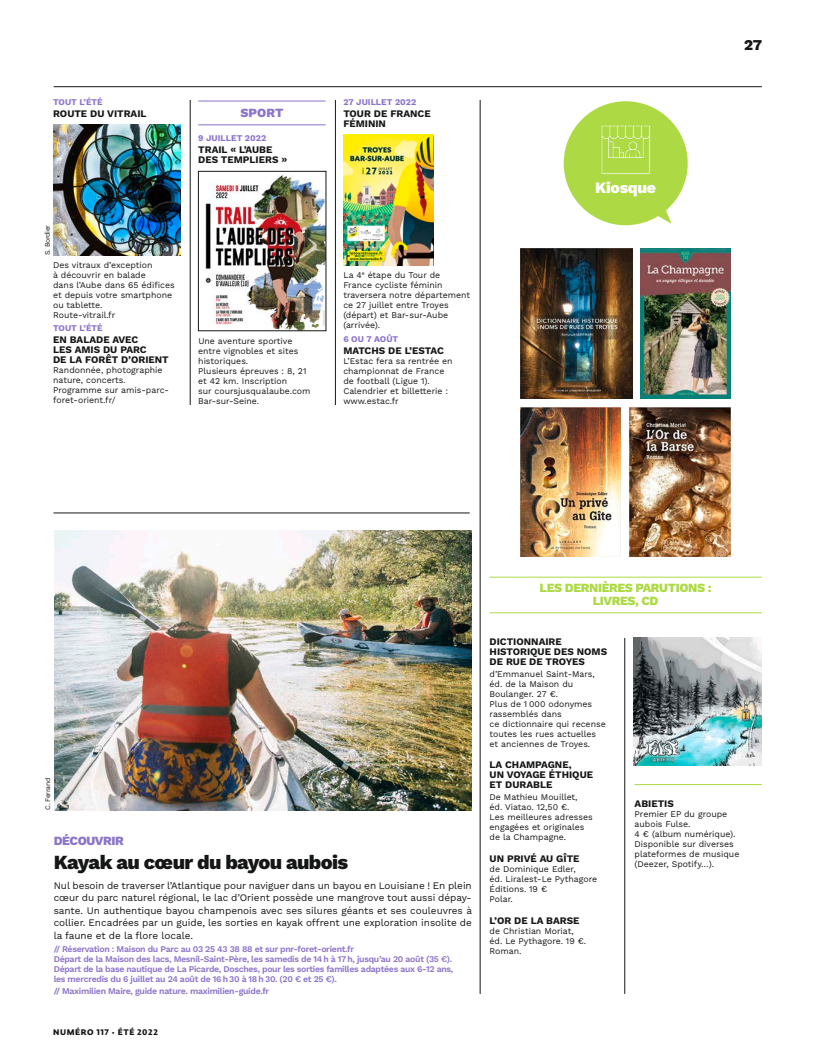
<style>
.page{position:relative;width:815px;height:1063px;background:#fff}
.page>*{position:absolute;margin:0;border:0;box-sizing:border-box;transform-origin:0 0}
.t1{font:800 20px "Work Sans";letter-spacing:-.03em;color:#151616}
.t2{font:800 15.88px "Work Sans";letter-spacing:-.02em;color:#fff}
.t3{font:800 15px "Work Sans";color:#151616}
.t4{font:800 12.5px/13.8px "Work Sans";letter-spacing:-.035em;color:#adda44;text-align:center}
.t5{font:800 12.5px "Work Sans";letter-spacing:-.035em;color:#8c74c9}
.t6{font:10px/12.5px "Work Sans";letter-spacing:-.005em;color:#151616;text-align:justify}
.t7{font:700 10px/10px "Work Sans";color:#151616}
.t8{font:8.75px/10px "Work Sans";color:#151616}
.t9{font:600 8.75px/10px "Work Sans";letter-spacing:-.035em;color:#8c74c9}
.t10{font:700 8.75px "Work Sans";color:#8c74c9}
.t11{font:8.12px "Diurnal Display Std Bld";letter-spacing:.075em;color:#151616}
.t12{font:6.88px "Work Sans";letter-spacing:-.045em;color:#151616}
</style>
<div class="page">
<hr style="left:335px;top:100px;width:1px;height:305px;background:#151616">
<hr style="left:190px;top:100px;width:1px;height:305px;background:#151616">
<img style="left:53px;top:125px;width:128px;height:130px">
<hr style="left:198px;top:101px;width:128px;height:1px;background:#8c74c9">
<hr style="left:198px;top:125px;width:128px;height:1px;background:#8c74c9">
<img style="left:205px;top:174px;width:119px;height:155px">
<div style="left:198px;top:171px;width:128px;height:160px;border:1px solid #151616"></div>
<img style="left:343px;top:135px;width:91px;height:130px">
<hr style="left:53px;top:513px;width:417px;height:1px;background:#151616">
<svg style="left:564px;top:101px;width:124px;height:124px"></svg>
<hr style="left:480px;top:100px;width:1px;height:894px;background:#151616">
<img style="left:54px;top:531px;width:418px;height:279px">
<img style="left:521px;top:249px;width:112px;height:149px">
<img style="left:640px;top:249px;width:91px;height:149px">
<img style="left:521px;top:407px;width:99px;height:150px">
<img style="left:630px;top:407px;width:101px;height:150px">
<hr style="left:490px;top:577px;width:272px;height:1px;background:#adda44">
<hr style="left:490px;top:613px;width:272px;height:1px;background:#adda44">
<hr style="left:635px;top:784px;width:127px;height:1px;background:#adda44">
<hr style="left:624px;top:638px;width:1px;height:356px;background:#151616">
<img style="left:634px;top:638px;width:128px;height:128px">
<hr style="left:54px;top:86px;width:708px;height:1px;background:#151616">
<p class="t10" style="left:53px;top:96px;width:51px">TOUT L’ÉTÉ</p>
<p class="t7" style="left:53px;top:108px;width:95px">ROUTE DU VITRAIL</p>
<h3 class="t5" style="left:240px;top:104px;width:44px">SPORT</h3>
<p class="t10" style="left:198px;top:132px;width:70px">9 JUILLET 2022</p>
<p class="t7" style="left:198px;top:144px;width:91px">TRAIL « L’AUBE<br>DES TEMPLIERS »</p>
<p class="t12" style="left:42px;top:255px;width:32px;rotate:-90deg">S. Bordier</p>
<p class="t8" style="left:53px;top:259px;width:123px">Des vitraux d’exception<br>à découvrir en balade<br>dans l’Aube dans 65 édifices et depuis votre smartphone ou tablette.<br>Route-vitrail.fr</p>
<p class="t10" style="left:53px;top:322px;width:51px">TOUT L’ÉTÉ</p>
<p class="t7" style="left:53px;top:334px;width:117px">EN BALADE AVEC<br>LES AMIS DU PARC<br>DE LA FORÊT D’ORIENT</p>
<p class="t8" style="left:53px;top:365px;width:117px">Randonnée, photographie nature, concerts.<br>Programme sur amis-parc&shy;foret-orient.fr/</p>
<p class="t8" style="left:198px;top:335px;width:114px">Une aventure sportive entre vignobles et sites historiques.<br>Plusieurs épreuves : 8, 21 et 42 km. Inscription<br>sur coursjusqualaube.com<br>Bar-sur-Seine.</p>
<p class="t10" style="left:343px;top:96px;width:75px">27 JUILLET 2022</p>
<p class="t7" style="left:343px;top:108px;width:89px">TOUR DE FRANCE<br>FÉMININ</p>
<p class="t8" style="left:343px;top:270px;width:128px">La 4<sup>e</sup> étape du Tour de<br>France cycliste féminin traversera notre département ce 27 juillet entre Troyes (départ) et Bar-sur-Aube (arrivée).</p>
<p class="t10" style="left:343px;top:332px;width:56px">6 OU 7 AOÛT</p>
<p class="t7" style="left:343px;top:345px;width:102px">MATCHS DE L’ESTAC</p>
<p class="t8" style="left:343px;top:355px;width:111px">L’Estac fera sa rentrée en championnat de France de football (Ligue 1).<br>Calendrier et billetterie : www.estac.fr</p>
<h2 class="t2" style="left:595px;top:176px;width:62px">Kiosque</h2>
<h3 class="t3" style="left:744px;top:33px;width:20px">27</h3>
<p class="t12" style="left:43px;top:810px;width:33px;rotate:-90deg">C. Ferrand</p>
<h3 class="t5" style="left:54px;top:832px;width:72px">DÉCOUVRIR</h3>
<h1 class="t1" style="left:54px;top:847px;width:296px">Kayak au cœur du bayou aubois</h1>
<p class="t6" style="left:54px;top:879px;width:420px">Nul besoin de traverser l’Atlantique pour naviguer dans un bayou en Louisiane ! En plein cœur du parc naturel régional, le lac d’Orient possède une mangrove tout aussi dépay&shy;sante. Un authentique bayou champenois avec ses silures géants et ses couleuvres à collier. Encadrées par un guide, les sorties en kayak offrent une exploration insolite de la faune et de la flore locale.</p>
<p class="t9" style="left:54px;top:944px;width:401px">// Réservation : Maison du Parc au 03 25 43 38 88 et sur pnr-foret-orient.fr<br>Départ de la Maison des lacs, Mesnil-Saint-Père, les samedis de 14 h à 17 h, jusqu’au 20 août (35 €).<br>Dé part de la base nautique de La Picarde, Dosches, pour les sorties familles adaptées aux 6-12 ans, les mercredis du 6 juillet au 24 août de 16 h 30 à 18 h 30. (20 € et 25 €).</p>
<p class="t9" style="left:54px;top:986px;width:217px">// Maximilien Maire, guide nature. maximilien-guide.fr</p>
<p class="t11" style="left:53px;top:1026px;width:106px">NUMÉRO 117 • ÉTÉ 2022</p>
<h3 class="t4" style="left:540px;top:580px;width:173px">LES DERNIÈRES PARUTIONS :<br>LIVRES, CD</h3>
<p class="t7" style="left:490px;top:636px;width:119px">DICTIONNAIRE<br>HISTORIQUE DES NOMS<br>DE RUE DE TROYES</p>
<p class="t8" style="left:490px;top:668px;width:118px">d’Emmanuel Saint-Mars, éd. de la Maison du<br>Boulanger. 27 €.<br>Plus de 1 000 odonymes rassemblés dans<br>ce dictionnaire qui recense toutes les rues actuelles et anciennes de Troyes.</p>
<p class="t7" style="left:490px;top:760px;width:105px">LA CHAMPAGNE,<br>UN VOYAGE ÉTHIQUE<br>ET DURABLE</p>
<p class="t8" style="left:490px;top:792px;width:105px">De Mathieu Mouillet,<br>éd. Viatao. 12,50 €.<br>Les meilleures adresses engagées et originales de la Champagne.</p>
<p class="t7" style="left:490px;top:853px;width:91px">UN PRIVÉ AU GÎTE</p>
<p class="t8" style="left:490px;top:864px;width:109px">de Dominique Edler,<br>éd. Liralest-Le Pythagore<br>Éditions. 19 €<br>Polar.</p>
<p class="t7" style="left:490px;top:915px;width:91px">L’OR DE LA BARSE</p>
<p class="t8" style="left:490px;top:925px;width:98px">de Christian Moriat, éd. Le Pythagore. 19 €.<br>Roman.</p>
<p class="t7" style="left:635px;top:798px;width:41px">ABIETIS</p>
<p class="t8" style="left:635px;top:808px;width:106px">Premier EP du groupe aubois Fulse.<br>4 € (album numérique).<br>Disponible sur diverses plateformes de musique (Deezer, Spotify…).</p>
</div>
